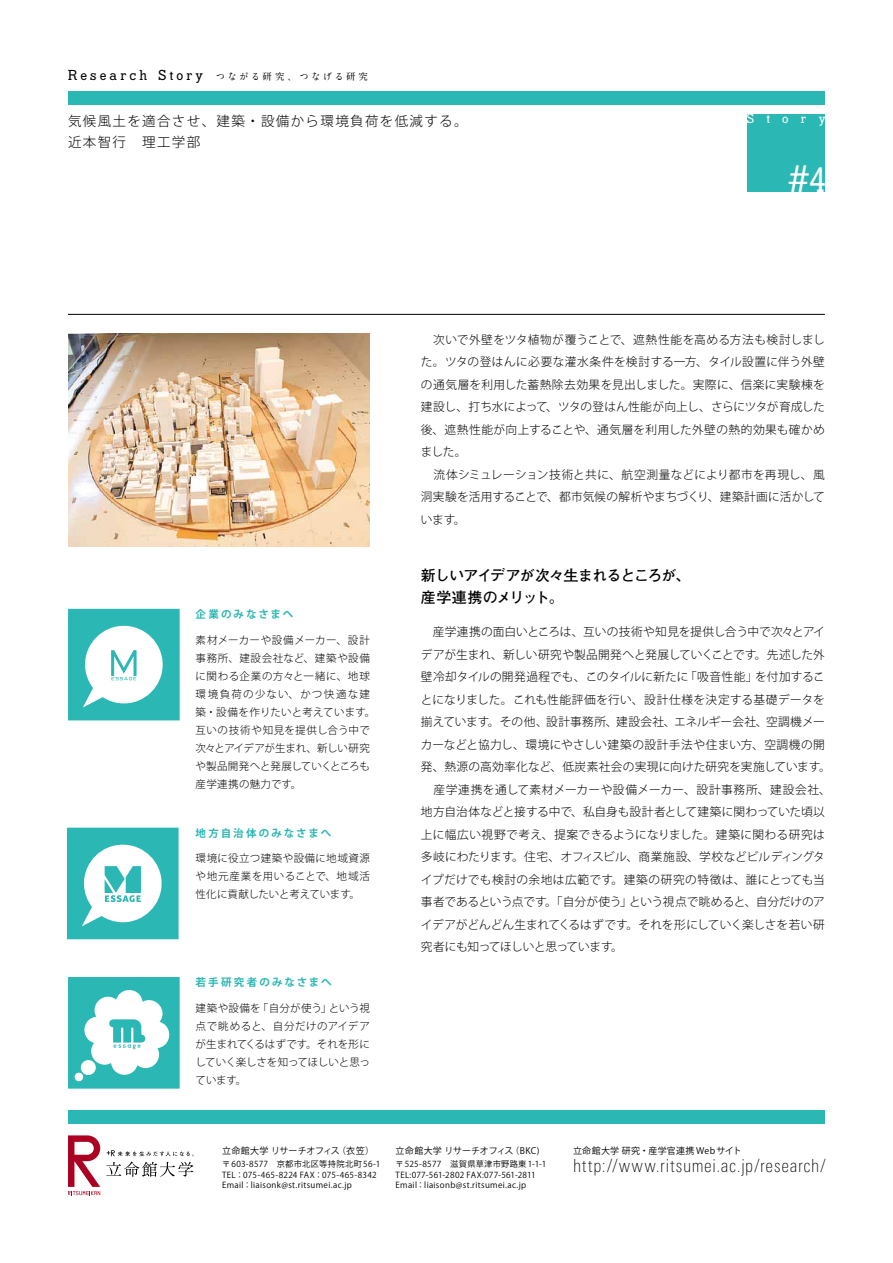
<style>
.page{position:relative;width:893px;height:1263px;background:#fff}
.page>*{position:absolute;margin:0;border:0;box-sizing:border-box;transform-origin:0 0}
.t1{font:37.5px "Venus Egyp Halbfett";color:#fff}
.t2{font:100 condensed 18px "Linotype Univers";letter-spacing:.035em;color:#000}
.t3{font:15.15px "Venus Egyp Halbfett";letter-spacing:.215em;color:#000}
.t4{font:700 15px/22.5px "Futo Go B101 Pro";letter-spacing:-.055em;color:#000}
.t5{font:14.1px "Venus Egyp Halbfett";letter-spacing:.865em;color:#fff}
.t6{font:300 13.5px/21px "Koz Go Pro";letter-spacing:.1em;color:#000}
.t7{font:300 11.7px/22.5px "Koz Go Pro";letter-spacing:.01em;color:#000}
.t8{font:300 10.5px/18px "Koz Go Pro";letter-spacing:.025em;color:#000;text-align:justify}
.t9{font:700 10.5px "Koz Go Pro";letter-spacing:.185em;color:#2bb7b3}
.t10{font:9px "Koz Go Pro";letter-spacing:.025em;color:#000}
.t11{font:9px "Koz Go Pro";letter-spacing:.005em;color:#000}
.t12{font:8.25px/10.5px "Koz Go Pro";letter-spacing:.04em;color:#000}
.s1{font-family:"A1 Mincho Std";font-weight:700;font-size:9.45px}
</style>
<div class="page">
<svg style="left:68px;top:977px;width:112px;height:112px"></svg>
<div style="left:68px;top:91px;width:757px;height:14px;background:#2bb7b3"></div>
<div style="left:68px;top:1110px;width:757px;height:13px;background:#2bb7b3"></div>
<svg style="left:67px;top:828px;width:112px;height:111px"></svg>
<svg style="left:68px;top:609px;width:112px;height:111px"></svg>
<hr style="left:68px;top:314px;width:757px;height:1px;background:#000">
<img style="left:68px;top:333px;width:302px;height:213px">
<svg style="left:106px;top:1150px;width:88px;height:27px"></svg>
<svg style="left:68px;top:1135px;width:32px;height:60px"></svg>
<div style="left:747px;top:114px;width:78px;height:77px;background:#2bb7b3"></div>
<p class="t3" style="left:68px;top:66px;width:302px">Research Story <span class="s1">つながる研究、つなげる研究</span></p>
<p class="t6" style="left:68px;top:110px;width:401px">気候風土を適合させ、建築・設備から環境負荷を低減する。近本智行　理工学部</p>
<p class="t5" style="left:746px;top:110px;width:80px">Story</p>
<h1 class="t1" style="left:788px;top:157px;width:40px">#4</h1>
<p class="t9" style="left:196px;top:607px;width:99px">企業のみなさまへ</p>
<p class="t8" style="left:196px;top:631px;width:181px;text-align:left">素材メーカーや設備メーカー、設計事務所、建設会社など、建築や設備に関わる企業の方々と一緒に、地球環境負荷の少ない、かつ快適な建築・設備を作りたいと考えています。互いの技術や知見を提供し合う中で次々とアイデアが生まれ、新しい研究や製品開発へと発展していくところも産学連携の魅力です。</p>
<p class="t9" style="left:196px;top:826px;width:137px">地方自治体のみなさまへ</p>
<p class="t8" style="left:196px;top:850px;width:176px">環境に役立つ建築や設備に地域資源や地元産業を用いることで、地域活性化に貢献したいと考えています。</p>
<p class="t9" style="left:196px;top:976px;width:138px">若手研究者のみなさまへ</p>
<p class="t8" style="left:196px;top:999px;width:176px">建築や設備を「自分が使う」という視点で眺めると、自分だけのアイデアが生まれてくるはずです。それを形にしていく楽しさを知ってほしいと思っています。</p>
<p class="t7" style="left:421px;top:328px;width:405px">　次いで外壁をツタ植物が覆うことで、遮熱性能を高める方法も検討しました。ツタの登はんに必要な灌水条件を検討する一方、タイル設置に伴う外壁の通気層を利用した蓄熱除去効果を見出しました。実際に、信楽に実験棟を建設し、打ち水によって、ツタの登はん性能が向上し、さらにツタが育成した後、遮熱性能が向上することや、通気層を利用した外壁の熱的効果も確かめました。<br>　流体シミュレーション技術と共に、航空測量などにより都市を再現し、風洞実験を活用することで、都市気候の解析やまちづくり、建築計画に活かしています。</p>
<p class="t4" style="left:421px;top:562px;width:271px">新しいアイデアが次々生まれるところが、産学連携のメリット。</p>
<p class="t7" style="left:421px;top:621px;width:411px">　産学連携の面白いところは、互いの技術や知見を提供し合う中で次々とアイデアが生まれ、新しい研究や製品開発へと発展していくことです。先述した外壁冷却タイルの開発過程でも、このタイルに新たに「吸音性能」を付加することになりました。これも性能評価を行い、設計仕様を決定する基礎データを揃えています。その他、設計事務所、建設会社、エネルギー会社、空調機メーカーなどと協力し、環境にやさしい建築の設計手法や住まい方、空調機の開発、熱源の高効率化など、低炭素社会の実現に向けた研究を実施しています。　産学連携を通して素材メーカーや設備メーカー、設計事務所、建設会社、地方自治体などと接する中で、私自身も設計者として建築に関わっていた頃以上に幅広い視野で考え、提案できるようになりました。建築に関わる研究は多岐にわたります。住宅、オフィスビル、商業施設、学校などビルディングタイプだけでも検討の余地は広範です。建築の研究の特徴は、誰にとっても当事者であるという点です。「自分が使う」という視点で眺めると、自分だけのアイデアがどんどん生まれてくるはずです。それを形にしていく楽しさを若い研究者にも知ってほしいと思っています。</p>
<p class="t11" style="left:222px;top:1145px;width:154px">立命館大学 リサーチオフィス（衣笠）</p>
<p class="t12" style="left:222px;top:1159px;width:160px">〒603-8577　京都市北区等持院北町56-1<br>TEL：075-465-8224 FAX：075-465-8342<br>Email：liaisonk@st.ritsumei.ac.jp</p>
<p class="t10" style="left:396px;top:1145px;width:145px">立命館大学 リサーチオフィス（BKC)</p>
<p class="t12" style="left:396px;top:1159px;width:152px">〒525-8577　滋賀県草津市野路東1-1-1<br>TEL:077-561-2802 FAX:077-561-2811<br>Email：liaisonb@st.ritsumei.ac.jp</p>
<p class="t10" style="left:573px;top:1145px;width:170px">立命館大学 研究・産学官連携 Webサイト</p>
<h2 class="t2" style="left:573px;top:1156px;width:255px">http://www.ritsumei.ac.jp/research/</h2>
</div>
